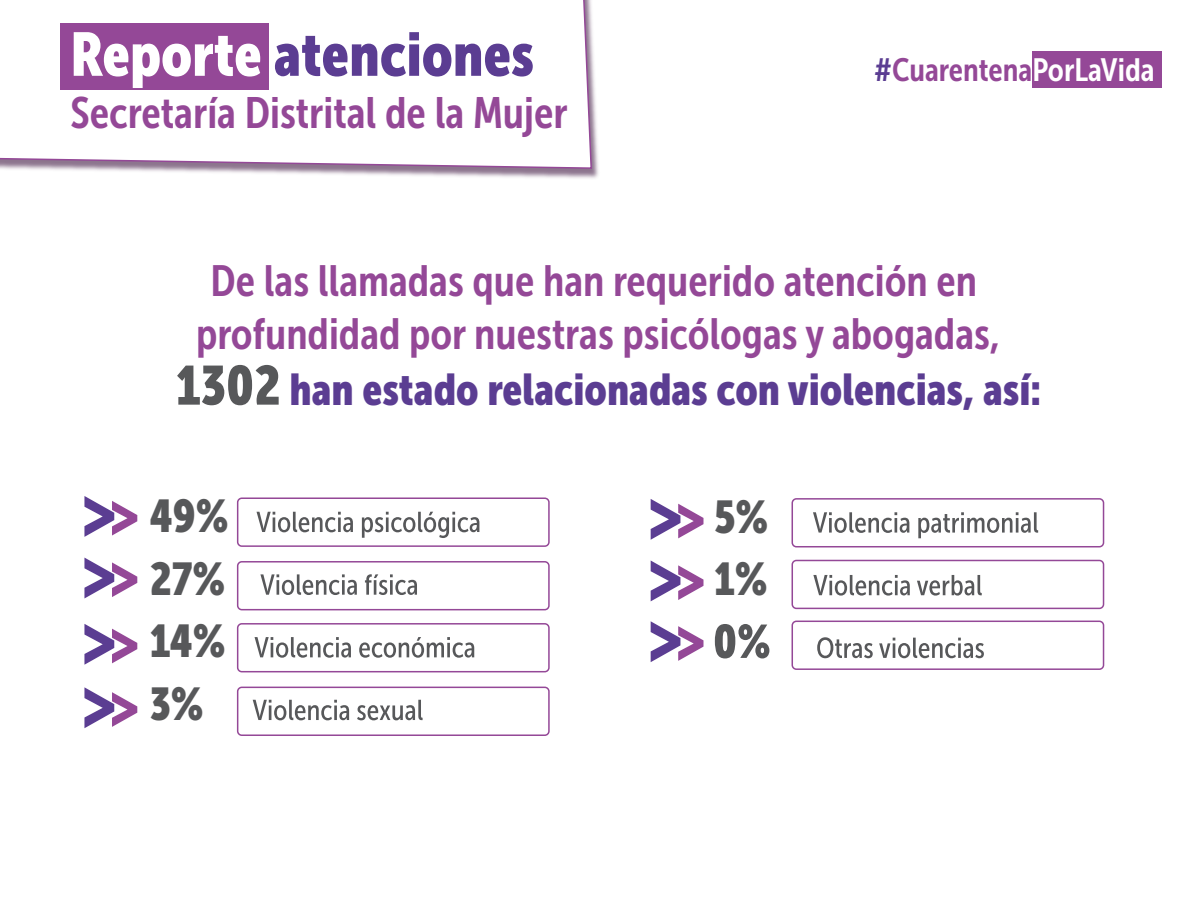
<style>
.page{position:relative;width:1188px;height:918px;background:#fff}
.page>*{position:absolute;margin:0;border:0;box-sizing:border-box;transform-origin:0 0}
.t1{font:61.05px "Museo Sans Condensed 900";color:#5b3d92}
.t2{font:45.6px/62.7px "Museo Sans Condensed 900";color:#57585a;text-align:justify}
.t3{font:44.25px "Museo Sans Condensed 900";color:#5b3d92}
.t4{font:43.65px "Museo Sans Condensed 700";color:#944897}
.t5{font:43.5px/52.2px "Museo Sans Condensed 700";color:#944897;text-align:center}
.t6{font:32.1px "Museo Sans Condensed 700";color:#944897}
.s1{color:#fff}
.s2{color:#5b3d92}
.s3{font-size:54.6px;color:#57585a}
</style>
<div class="page">
<div style="left:1032px;top:51px;width:130px;height:37px;background:#944897"></div>
<div style="left:237px;top:497px;width:313px;height:50px;border:2px solid #944897;border-radius:4px"></div>
<div style="left:237px;top:561px;width:313px;height:49px;border:2px solid #944897;border-radius:4px"></div>
<div style="left:237px;top:623px;width:313px;height:49px;border:2px solid #944897;border-radius:4px"></div>
<div style="left:237px;top:687px;width:313px;height:49px;border:2px solid #944897;border-radius:4px"></div>
<div style="left:792px;top:498px;width:312px;height:49px;border:2px solid #944897;border-radius:4px"></div>
<div style="left:792px;top:560px;width:312px;height:49px;border:2px solid #944897;border-radius:4px"></div>
<svg style="left:257px;top:512px;width:96px;height:20px"></svg>
<svg style="left:362px;top:512px;width:117px;height:26px"></svg>
<svg style="left:260px;top:574px;width:97px;height:21px"></svg>
<svg style="left:365px;top:574px;width:52px;height:21px"></svg>
<svg style="left:255px;top:637px;width:96px;height:21px"></svg>
<svg style="left:359px;top:637px;width:115px;height:21px"></svg>
<svg style="left:253px;top:700px;width:96px;height:20px"></svg>
<svg style="left:357px;top:700px;width:66px;height:20px"></svg>
<svg style="left:813px;top:512px;width:96px;height:21px"></svg>
<svg style="left:918px;top:512px;width:120px;height:26px"></svg>
<svg style="left:813px;top:575px;width:97px;height:21px"></svg>
<svg style="left:917px;top:575px;width:65px;height:21px"></svg>
<svg style="left:715px;top:624px;width:54px;height:34px"></svg>
<svg style="left:817px;top:637px;width:56px;height:21px"></svg>
<svg style="left:879px;top:638px;width:105px;height:20px"></svg>
<svg style="left:84px;top:496px;width:53px;height:41px"></svg>
<svg style="left:84px;top:558px;width:53px;height:40px"></svg>
<svg style="left:84px;top:624px;width:53px;height:41px"></svg>
<svg style="left:84px;top:687px;width:53px;height:41px"></svg>
<svg style="left:651px;top:499px;width:53px;height:41px"></svg>
<svg style="left:651px;top:560px;width:53px;height:41px"></svg>
<div style="left:792px;top:621px;width:312px;height:49px;border:2px solid #944897;border-radius:4px"></div>
<svg style="left:651px;top:621px;width:53px;height:41px"></svg>
<img style="left:76px;top:51px;width:523px;height:128px">
<svg style="left:0;top:0;width:593px;height:170px"></svg>
<div style="left:60px;top:23px;width:208px;height:67px;background:#944897"></div>
<h1 class="t1" style="left:70px;top:20px;width:465px"><span class="s1">Reporte</span> atenciones</h1>
<p class="t4" style="left:70px;top:89px;width:499px">Secretaría Distrital de la Mujer</p>
<p class="t6" style="left:874px;top:52px;width:282px"><span class="s2">#</span>Cuarentena<span class="s1">PorLaVida</span></p>
<p class="t5" style="left:196px;top:255px;width:806px">De las llamadas que han requerido atención en profundidad por nuestras psicólogas y abogadas,</p>
<p class="t3" style="left:176px;top:364px;width:867px"><span class="s3">1302</span> han estado relacionadas con violencias, así:</p>
<p class="t2" style="left:150px;top:485px;width:80px">49% 27% 14% 3%</p>
<p class="t2" style="left:714px;top:486px;width:56px;line-height:61.8px">5%<br>1%</p>
</div>
